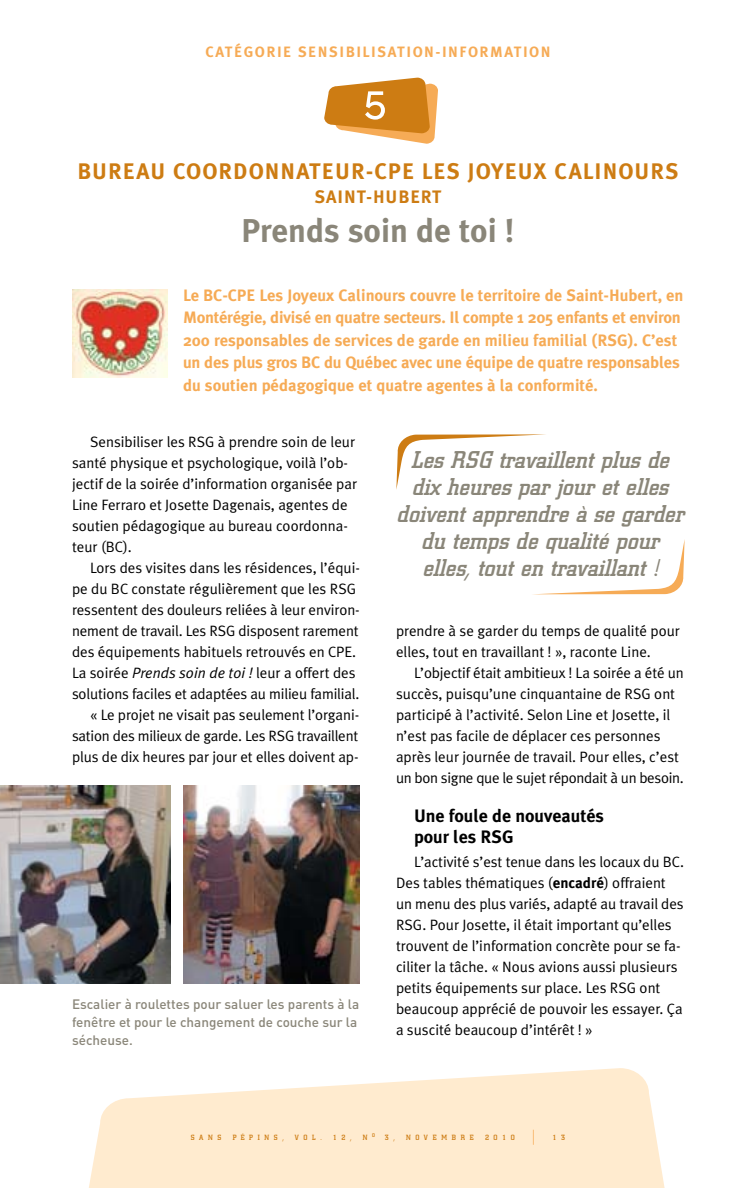
<style>
.page{position:relative;width:756px;height:1188px;background:#fff}
.page>*{position:absolute;margin:0;border:0;box-sizing:border-box;transform-origin:0 0}
.t1{font:53.55px "Coquette";color:#fff}
.t2{font:700 33px "Meta Plus";color:#8a8679}
.t3{font:italic 500 24px/27px "City";color:#8a8679;text-align:center}
.t4{font:700 22.5px "Meta Plus";letter-spacing:.05em;color:#cd7c13}
.t5{font:700 18px/21px "Meta Plus";color:#000}
.t6{font:700 18px "Meta Plus";letter-spacing:.05em;color:#cd7c13}
.t7{font:700 16.5px/22.5px "Meta Plus";letter-spacing:-.005em;color:#f6ab56}
.t8{font:15px/21px "Meta Plus Normal";color:#000}
.t9{font:700 15px "Meta Plus";letter-spacing:.1em;color:#f6ab56}
.t10{font:500 13.5px/18px "DIN";color:#8a8679}
.t11{font:500 7.5px "City";letter-spacing:.62em;color:#cd7c13}
.s1{font-style:italic}
.s2{font-family:"Meta Plus";font-weight:700}
.s3{font-size:15px;color:#f6ab56}
</style>
<div class="page">
<svg style="left:89px;top:1068px;width:576px;height:120px;fill:#ffebcf"></svg>
<svg style="left:324px;top:78px;width:114px;height:66px"></svg>
<img style="left:72px;top:290px;width:95px;height:88px">
<svg style="left:396px;top:434px;width:150px;height:55px"></svg>
<svg style="left:540px;top:539px;width:145px;height:55px"></svg>
<img style="left:184px;top:786px;width:176px;height:198px">
<img style="left:0;top:786px;width:170px;height:198px">
<p class="t9" style="left:205px;top:43px;width:347px">Catégorie Sensibilisation-I nformation</p>
<h1 class="t1" style="left:362px;top:66px;width:27px">5</h1>
<h3 class="t4" style="left:77px;top:159px;width:603px">Bureau coordonnateur-CPE Les Joyeux Calinours</h3>
<p class="t6" style="left:315px;top:187px;width:128px">Saint-Hubert</p>
<h2 class="t2" style="left:241px;top:212px;width:275px">Prends soin de toi !</h2>
<p class="t7" style="left:183px;top:284px;width:502px">Le BC-CPE Les Joyeux Calinours couvre le territoire de Saint-Hubert, en<br>Montérégie, divisé en quatre secteurs. I l compte 1 205 enfants et environ<br>200 responsables de services de garde en milieu familial (RSG</p>
<p class="t7" style="left:183px;top:329px;width:499px;text-indent:445px">). C’est un des plus gros BC du Québec avec une équipe de quatre responsables du soutien pédagogique et quatre agentes à la conformité.</p>
<p class="t8" style="left:72px;top:431px;width:287px;text-indent:18px">Sensibiliser les RSG à prendre soin de leur santé physique et psychologique, voilà l’ob&shy;jectif de la soirée d’information organisée par Line Ferraro et Josette Dagenais, agentes de soutien pédagogique au bureau coordonna&shy;teur (BC).</p>
<p class="t8" style="left:72px;top:557px;width:290px;text-align:right">Lors des visites dans les résidences, l’équi&shy;pe du BC constate régulièrement que les RSG ressentent des douleurs reliées à leur environ&shy;nement de travail. Les RSG disposent rarement des équipements habituels retrouvés en CPE.<br>La soirée <span class="s1">Prends soin de toi !</span> leur a offert des solutions faciles et adaptées au milieu familial. « Le projet ne visait pas seulement l’organi&shy;sation des milieux de garde. Les RSG travaillent plus de dix heures par jour et elles doivent ap-</p>
<p class="t10" style="left:72px;top:994px;width:289px">Escalier à roulettes pour saluer les parents à la fenêtre et pour le changement de couche sur la sécheuse.</p>
<h3 class="t3" style="left:397px;top:446px;width:289px">Les RSG travaillent plus de dix heures par jour et elles doivent apprendre à se garder du temps de qualité pour elles, tout en travaillant !</h3>
<p class="t8" style="left:396px;top:620px;width:285px">prendre à se garder du temps de qualité pour elles, tout en travaillant ! », raconte Line.</p>
<p class="t8" style="left:396px;top:662px;width:289px;text-indent:18px">L’objectif était ambitieux ! La soirée a été un succès, puisqu’une cinquantaine de RSG ont participé à l’activité. Selon Line et Josette, il n’est pas facile de déplacer ces personnes après leur journée de travail. Pour elles, c’est un bon signe que le sujet répondait à un besoin.</p>
<p class="t5" style="left:414px;top:805px;width:192px">U ne foule de nouveautés pour les RSG</p>
<p class="t8" style="left:396px;top:851px;width:290px;text-indent:18px">L’activité s’est tenue dans les locaux du BC.<br>Des tables thématiques (<span class="s2">encadré</span>) offraient un menu des plus variés, adapté au travail des RSG. Pour Josette, il était important qu’elles trouvent de l’information concrète pour se fa&shy;ciliter la tâche. « Nous avions aussi plusieurs petits équipements sur place. Les RSG ont beaucoup apprécié de pouvoir les essayer. Ça a suscité beaucoup d’intérêt ! »</p>
<p class="t11" style="left:191px;top:1133px;width:32px">SANS</p>
<p class="t11" style="left:233px;top:1133px;width:53px">PÉPINS,</p>
<p class="t11" style="left:295px;top:1133px;width:28px">VOL.</p>
<p class="t11" style="left:333px;top:1133px;width:20px">12,</p>
<p class="t11" style="left:363px;top:1133px;width:14px">N <sup>O</sup></p>
<p class="t11" style="left:385px;top:1133px;width:11px">3 ,</p>
<p class="t11" style="left:406px;top:1133px;width:69px">NOVEMBRE</p>
<p class="t11" style="left:485px;top:1133px;width:51px">2010 <span class="s3">|</span></p>
<p class="t11" style="left:552px;top:1133px;width:14px">1 3</p>
</div>
